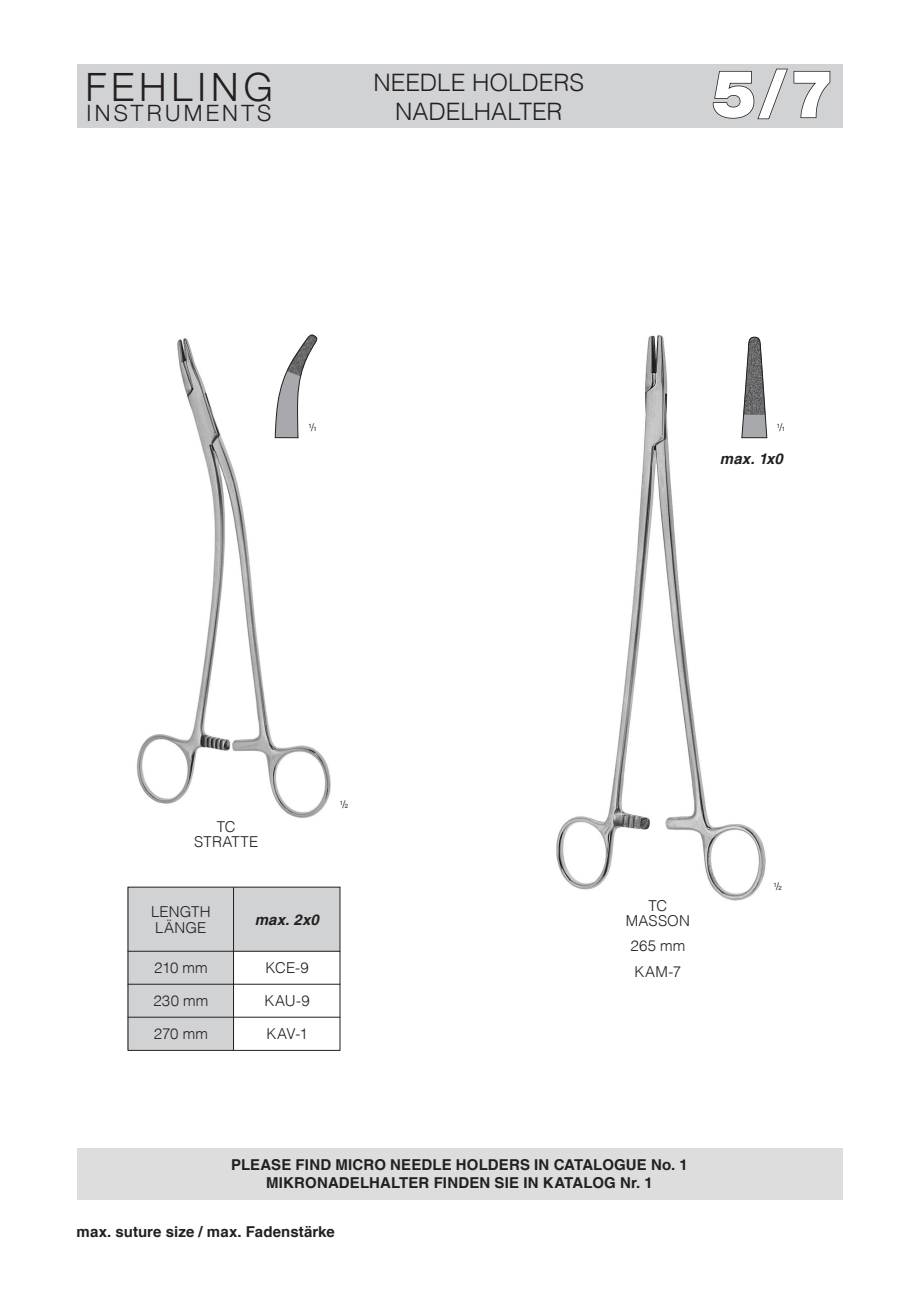
<style>
.page{position:relative;width:919px;height:1289px;background:#fff}
.page>*{position:absolute;margin:0;border:0;box-sizing:border-box;transform-origin:0 0}
.t1{font:900 65.55px "Helvetica Neue";color:#fff}
.t2{font:300 39px "Helvetica Neue";letter-spacing:.13em;color:#231f20}
.t3{font:300 24px/28.2px "Helvetica";letter-spacing:.005em;color:#231f20;text-align:center}
.t4{font:300 22.5px "Helvetica Neue";letter-spacing:.145em;color:#231f20}
.t5{font:700 15px/18px "Helvetica";letter-spacing:.01em;color:#231f20;text-align:center}
.t6{font:300 15px/15px "Helvetica";letter-spacing:.01em;color:#231f20}
.t7{font:italic 700 15px "Helvetica";letter-spacing:.005em;color:#231f20}
.t8{font:6px "Helvetica";color:#231f20}
.s1{font-size:10.5px}
</style>
<div class="page">
<img style="left:136px;top:338px;width:195px;height:480px">
<img style="left:317px;top:338px;width:1px;height:38px">
<svg style="left:275px;top:334px;width:42px;height:104px"></svg>
<img style="left:556px;top:335px;width:212px;height:566px">
<svg style="left:741px;top:337px;width:26px;height:101px"></svg>
<div style="left:233px;top:887px;width:107px;height:64px;background:#d1d2d4"></div>
<div style="left:128px;top:887px;width:106px;height:162px;background:#d1d2d4"></div>
<hr style="left:233px;top:887px;width:1px;height:162px;background:#231f20">
<hr style="left:128px;top:950px;width:212px;height:1px;background:#231f20">
<hr style="left:128px;top:983px;width:212px;height:1px;background:#231f20">
<hr style="left:128px;top:1016px;width:212px;height:1px;background:#231f20">
<div style="left:77px;top:1148px;width:765px;height:51px;background:#ddddde"></div>
<div style="left:77px;top:64px;width:765px;height:64px;background:#d1d2d4"></div>
<svg style="left:712px;top:68px;width:118px;height:52px"></svg>
<h2 class="t2" style="left:85px;top:64px;width:189px">FEHLING</h2>
<h3 class="t4" style="left:86px;top:99px;width:186px">INSTRUMENTS</h3>
<h3 class="t3" style="left:373px;top:68px;width:212px">NEEDLE HOLDERS<br>NADELHALTER</h3>
<h1 class="t1" style="left:712px;top:55px;width:123px">5/7</h1>
<p class="t8" style="left:308px;top:423px;width:10px">1<span class="s1">/</span>1</p>
<p class="t8" style="left:776px;top:423px;width:10px">1<span class="s1">/</span>1</p>
<p class="t7" style="left:719px;top:449px;width:65px">max. 1x0</p>
<p class="t6" style="left:194px;top:818px;width:65px;text-align:center">TC<br>STRATTE</p>
<p class="t8" style="left:340px;top:800px;width:10px">1<span class="s1">/</span>2</p>
<p class="t6" style="left:151px;top:902px;width:61px;line-height:16.5px">LENGTH<br>LÄNGE</p>
<p class="t7" style="left:255px;top:910px;width:65px">max. 2x0</p>
<p class="t6" style="left:154px;top:959px;width:55px">210 mm</p>
<p class="t6" style="left:265px;top:959px;width:45px">KCE-9</p>
<p class="t6" style="left:153px;top:992px;width:56px">230 mm</p>
<p class="t6" style="left:264px;top:992px;width:47px">KAU-9</p>
<p class="t6" style="left:154px;top:1025px;width:56px">270 mm</p>
<p class="t6" style="left:266px;top:1025px;width:43px">KAV-1</p>
<p class="t6" style="left:625px;top:897px;width:66px;text-align:center">TC<br>MASSON</p>
<p class="t6" style="left:630px;top:932px;width:56px;line-height:25.7px">265 mm<br>KAM-7</p>
<p class="t8" style="left:773px;top:883px;width:10px">1<span class="s1">/</span>2</p>
<p class="t5" style="left:231px;top:1155px;width:458px">PLEASE FIND MICRO NEEDLE HOLDERS IN CATALOGUE No. 1<br>MIKRONADELHALTER FINDEN SIE IN KATALOG Nr. 1</p>
<p class="t5" style="left:77px;top:1222px;width:260px">max. suture size / max. Fadenstärke</p>
</div>
